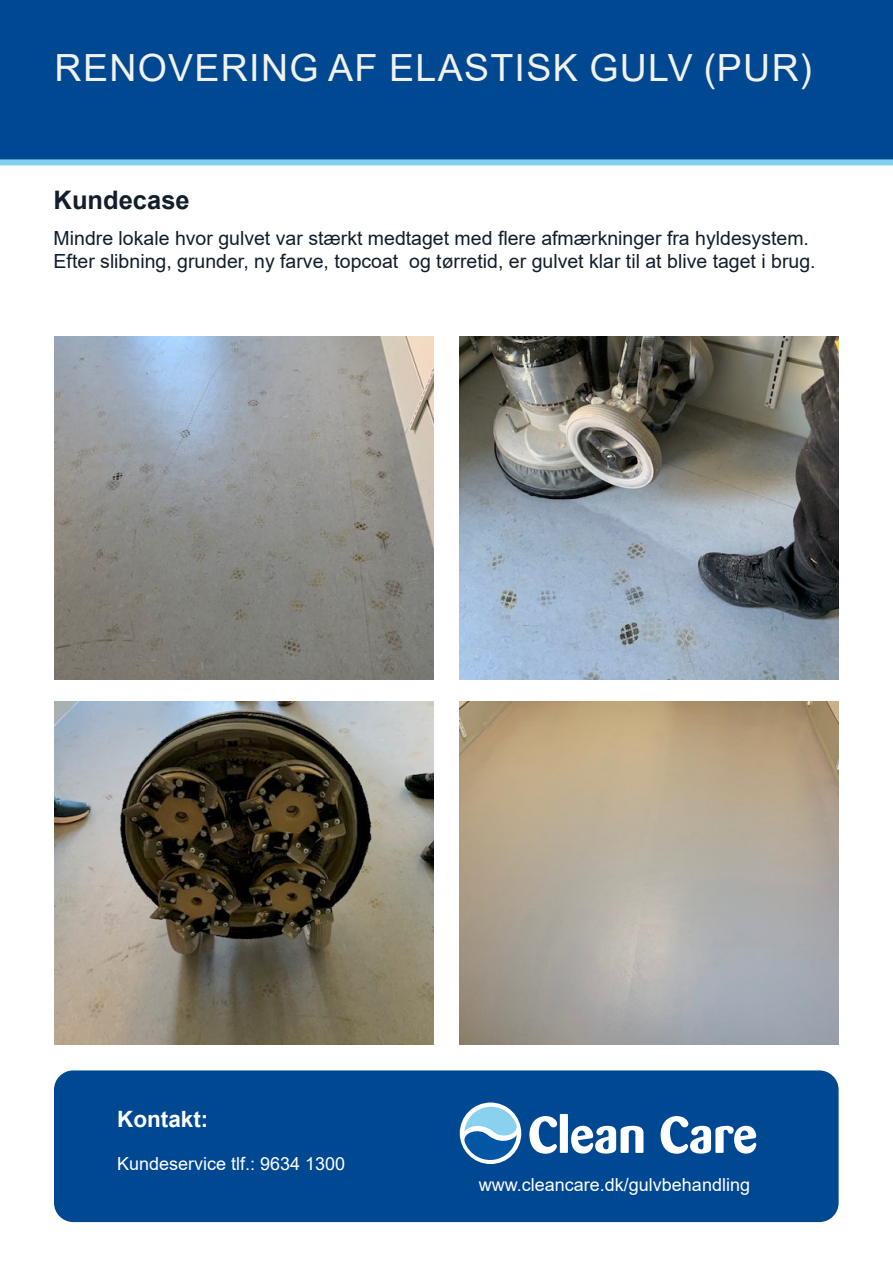
<style>
.page{position:relative;width:893px;height:1263px;background:#fff}
.page>*{position:absolute;margin:0;border:0;box-sizing:border-box;transform-origin:0 0}
.t1{font:37.5px "Arial";letter-spacing:.035em;color:#f1f2ec}
.t2{font:700 25.5px "Arial";color:#121e2b}
.t3{font:700 22.5px "Arial";color:#fff}
.t4{font:19.5px/23.4px "Arial";color:#121e2b}
.t5{font:18px "Arial";color:#fff}
</style>
<div class="page">
<div style="left:0;top:0;width:893px;height:159px;background:#014892"></div>
<div style="left:0;top:159px;width:893px;height:6px;background:#86ceed"></div>
<div style="left:54px;top:1070px;width:785px;height:152px;background:#014892;border-radius:19px"></div>
<div style="left:460px;top:1102px;width:61px;height:62px;background:#fff;border-radius:50%"></div>
<svg style="left:529px;top:1116px;width:28px;height:38px"></svg>
<div style="left:560px;top:1114px;width:8px;height:39px;background:#fff"></div>
<svg style="left:571px;top:1126px;width:72px;height:27px"></svg>
<svg style="left:661px;top:1116px;width:95px;height:38px"></svg>
<svg style="left:464px;top:1105px;width:53px;height:57px"></svg>
<img style="left:54px;top:337px;width:379px;height:343px">
<img style="left:459px;top:337px;width:380px;height:343px">
<img style="left:54px;top:701px;width:379px;height:343px">
<img style="left:459px;top:701px;width:380px;height:343px">
<h1 class="t1" style="left:55px;top:54px;width:759px">RENOVERING AF ELASTISK GULV (PUR)</h1>
<h2 class="t2" style="left:54px;top:190px;width:138px">Kundecase</h2>
<p class="t4" style="left:54px;top:226px;width:763px">Mindre lokale hvor gulvet var stærkt medtaget med flere afmærkninger fra hyldesystem.<br>Efter slibning, grunder, ny farve, topcoat og tørretid, er gulvet klar til at blive taget i brug.</p>
<p class="t3" style="left:117px;top:1110px;width:93px">Kontakt:</p>
<p class="t5" style="left:117px;top:1152px;width:230px">Kundeservice tlf.: 9634 1300</p>
<p class="t5" style="left:479px;top:1178px;width:273px">www.cleancare.dk/gulvbehandling</p>
</div>
